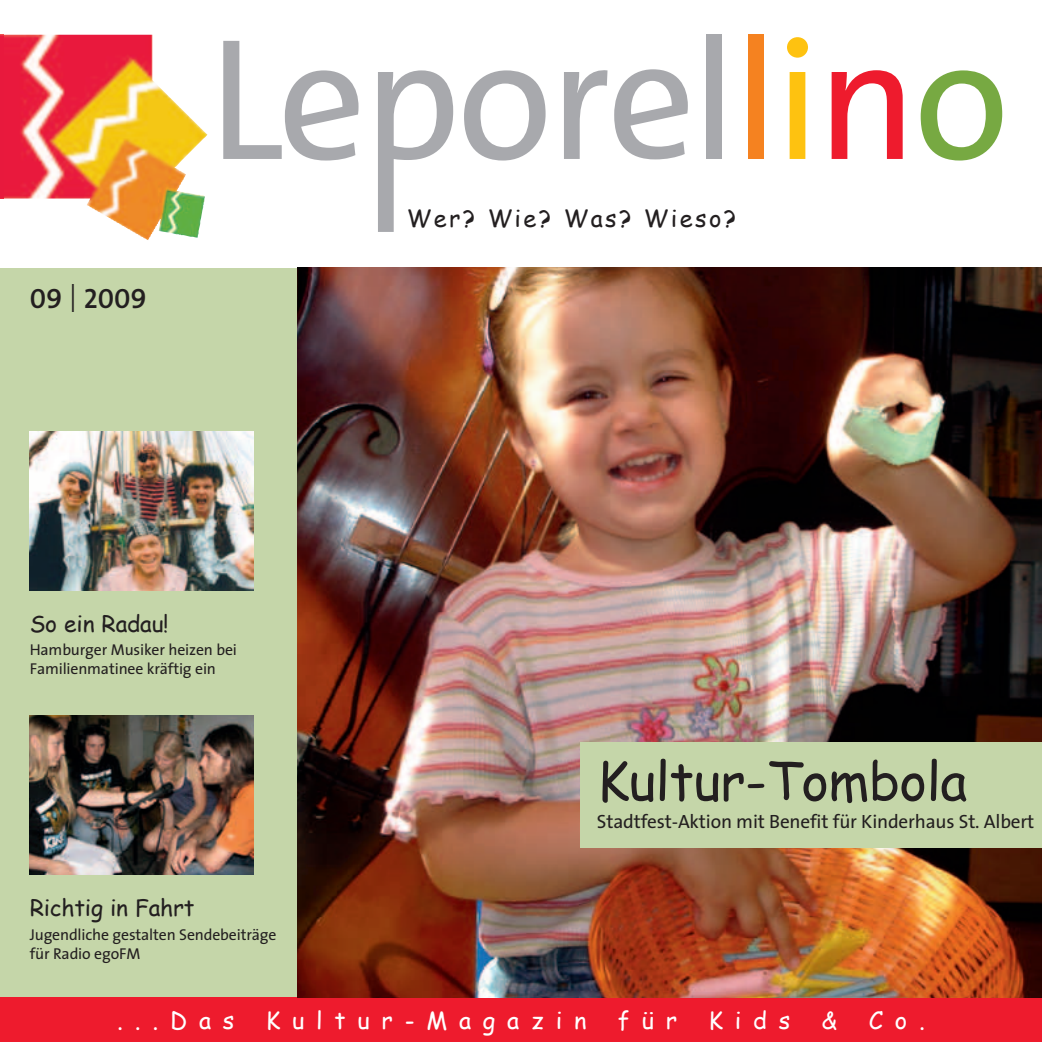
<style>
.page{position:relative;width:1042px;height:1042px;background:#fff}
.page>*{position:absolute;margin:0;border:0;box-sizing:border-box;transform-origin:0 0}
.t1{font:52.5px "Comic Sans MS";letter-spacing:-.01em;color:#231f20}
.t2{font:28px "The Sans Semi Bold Caps";color:#231f20}
.t3{font:23.62px "Comic Sans MS";letter-spacing:.5em;color:#fff}
.t4{font:23.62px "Comic Sans MS";letter-spacing:.1em;color:#231f20}
.t5{font:22.75px "Comic Sans MS";letter-spacing:-.01em;color:#231f20}
.t6{font:19.25px "The Sans";letter-spacing:-.01em;color:#231f20}
.t7{font:15.75px/18.9px "The Sans";letter-spacing:-.01em;color:#231f20}
.s1{font-family:"The Sans Semi Light Caps"}
</style>
<div class="page">
<img style="left:4px;top:35px;width:201px;height:205px">
<div style="left:0;top:268px;width:298px;height:729px;background:#c5d6a9"></div>
<svg style="left:223px;top:41px;width:135px;height:119px"></svg>
<svg style="left:378px;top:70px;width:75px;height:162px"></svg>
<svg style="left:464px;top:70px;width:81px;height:90px"></svg>
<svg style="left:564px;top:70px;width:43px;height:89px"></svg>
<div style="left:705px;top:35px;width:16px;height:124px;background:#a8a9ad"></div>
<div style="left:747px;top:35px;width:16px;height:124px;background:#f58220"></div>
<svg style="left:787px;top:37px;width:21px;height:122px"></svg>
<svg style="left:831px;top:70px;width:71px;height:89px"></svg>
<svg style="left:920px;top:70px;width:82px;height:90px"></svg>
<svg style="left:614px;top:69px;width:74px;height:90px"></svg>
<div style="left:0;top:997px;width:1042px;height:45px;background:#ee1b2d"></div>
<img style="left:0;top:35px;width:4px;height:164px">
<img style="left:30px;top:431px;width:223px;height:159px">
<img style="left:30px;top:716px;width:223px;height:158px">
<img style="left:298px;top:268px;width:744px;height:729px">
<div style="left:580px;top:742px;width:462px;height:106px;background:#c5d6a9"></div>
<h2 class="t2" style="left:30px;top:275px;width:119px">09 <span class="s1">|</span> 2009</h2>
<h3 class="t5" style="left:30px;top:606px;width:140px">So ein Radau!</h3>
<p class="t7" style="left:30px;top:640px;width:209px">Hamburger Musiker heizen bei<br>Familienmatinee kräftig ein</p>
<h3 class="t5" style="left:30px;top:891px;width:166px">Richtig in Fahrt</h3>
<p class="t7" style="left:30px;top:924px;width:248px">Jugendliche gestalten Sendebeiträge für Radio egoFM</p>
<h3 class="t4" style="left:407px;top:201px;width:331px">Wer? Wie? Was? Wieso?</h3>
<h1 class="t1" style="left:597px;top:742px;width:372px">Kultur-Tombola</h1>
<p class="t6" style="left:597px;top:805px;width:439px">Stadtfest-Aktion mit Benefit für Kinderhaus St. Albert</p>
<h3 class="t3" style="left:117px;top:1003px;width:119px">...Das</h3>
<h3 class="t3" style="left:266px;top:1003px;width:322px">Kultur-Magazin</h3>
<h3 class="t3" style="left:618px;top:1003px;width:61px">für</h3>
<h3 class="t3" style="left:708px;top:1003px;width:83px">Kids</h3>
<h3 class="t3" style="left:822px;top:1003px;width:17px">&amp;</h3>
<h3 class="t3" style="left:869px;top:1003px;width:58px">Co.</h3>
</div>
